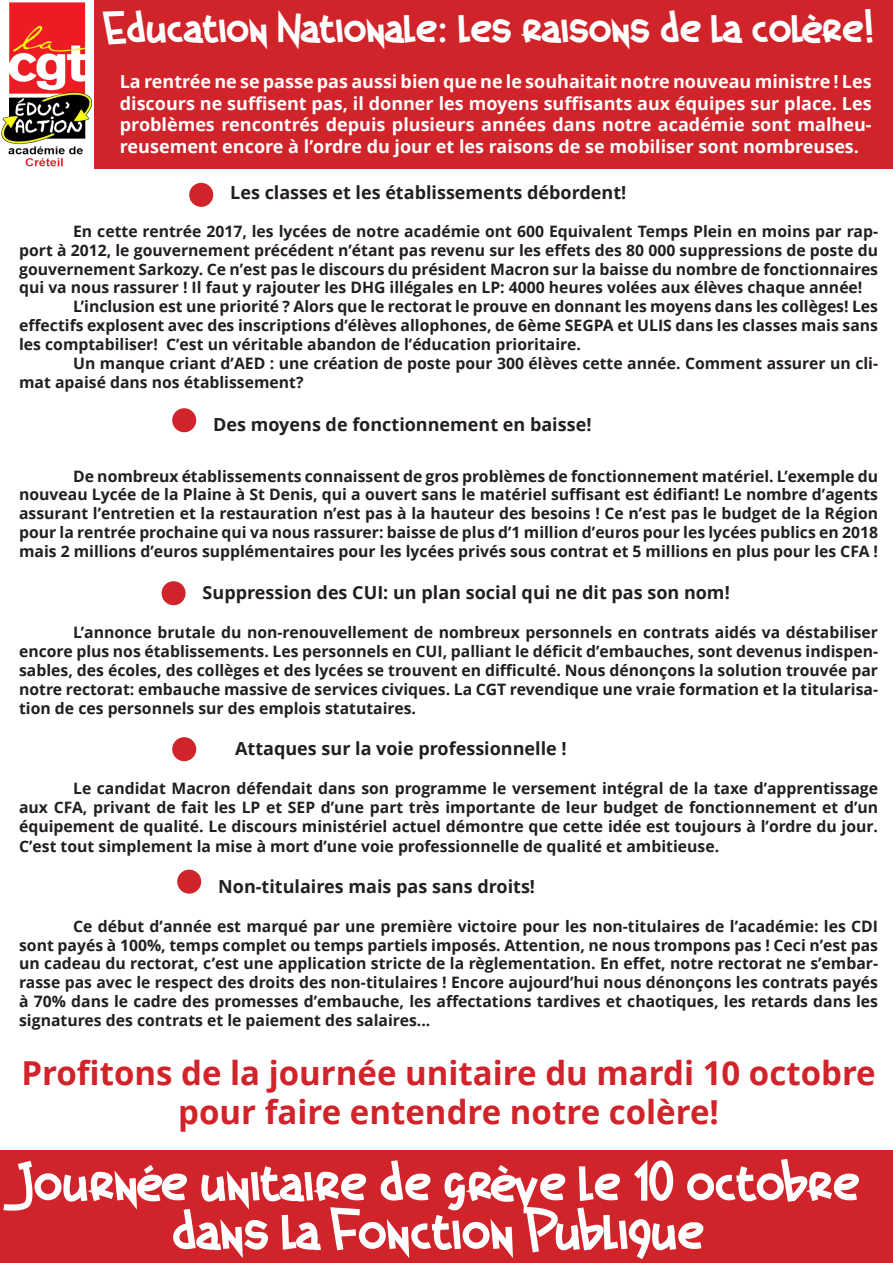
<style>
.page{position:relative;width:893px;height:1263px;background:#fff}
.page>*{position:absolute;margin:0;border:0;box-sizing:border-box;transform-origin:0 0}
.t1{font:51px/48.6px "German Beauty";color:#fff;text-align:center}
.t2{font:40.5px "German Beauty";color:#fff}
.t3{font:700 33px "Open Sans";color:#d1232a}
.t4{font:700 18px/21.6px "Open Sans";color:#fff;text-align:justify}
.t5{font:700 18px "Open Sans";color:#231f20}
.t6{font:700 15.75px/18.9px "Open Sans";color:#231f20;text-align:justify}
</style>
<div class="page">
<div style="left:0;top:0;width:893px;height:169px;background:#d1232a"></div>
<div style="left:172px;top:408px;width:24px;height:24px;background:#d1232a;border-radius:50%"></div>
<div style="left:172px;top:737px;width:24px;height:24px;background:#d1232a;border-radius:50%"></div>
<div style="left:177px;top:870px;width:24px;height:24px;background:#d1232a;border-radius:50%"></div>
<div style="left:162px;top:581px;width:24px;height:24px;background:#d1232a;border-radius:50%"></div>
<img style="left:0;top:0;width:94px;height:169px">
<div style="left:189px;top:183px;width:24px;height:24px;background:#d1232a;border-radius:50%"></div>
<div style="left:0;top:1150px;width:893px;height:113px;background:#d1232a"></div>
<p class="t2" style="left:105px;top:8px;width:771px">Education Nationale: les raisons de la colère!</p>
<p class="t4" style="left:120px;top:70px;width:753px">La rentrée ne se passe pas aussi bien que ne le souhaitait notre nouveau ministre ! Les discours ne suffisent pas, il donner les moyens suffisants aux équipes sur place. Les problèmes rencontrés depuis plusieurs années dans notre académie sont malheu&shy;reusement encore à l’ordre du jour et les raisons de se mobiliser sont nombreuses.</p>
<p class="t5" style="left:230px;top:180px;width:398px">Les classes et les établissements débordent!</p>
<p class="t6" style="left:19px;top:221px;width:860px;text-indent:54px">En cette rentrée 2017, les lycées de notre académie ont 600 Equivalent Temps Plein en moins par rap&shy;port à 2012, le gouvernement précédent n’étant pas revenu sur les effets des 80 000 suppressions de poste du gouvernement Sarkozy. Ce n’est pas le discours du président Macron sur la baisse du nombre de fonctionnaires qui va nous rassurer ! Il faut y rajouter les DHG illégales en LP: 4000 heures volées aux élèves chaque année!</p>
<p class="t6" style="left:19px;top:297px;width:860px;text-indent:54px">L’inclusion est une priorité ? Alors que le rectorat le prouve en donnant les moyens dans les collèges! Les effectifs explosent avec des inscriptions d’élèves allophones, de 6ème SEGPA et ULIS dans les classes mais sans les comptabiliser! C’est un véritable abandon de l’éducation prioritaire.</p>
<p class="t6" style="left:19px;top:353px;width:860px;text-indent:54px">Un manque criant d’AED : une création de poste pour 300 élèves cette année. Comment assurer un cli&shy;mat apaisé dans nos établissement?</p>
<p class="t5" style="left:213px;top:412px;width:380px">Des moyens de fonctionnement en baisse!</p>
<p class="t6" style="left:19px;top:466px;width:860px;text-indent:54px">De nombreux établissements connaissent de gros problèmes de fonctionnement matériel. L’exemple du nouveau Lycée de la Plaine à St Denis, qui a ouvert sans le matériel suffisant est édifiant! Le nombre d’agents assurant l’entretien et la restauration n’est pas à la hauteur des besoins ! Ce n’est pas le budget de la Région pour la rentrée prochaine qui va nous rassurer: baisse de plus d’1 million d’euros pour les lycées publics en 2018 mais 2 millions d’euros supplémentaires pour les lycées privés sous contrat et 5 millions en plus pour les CFA !</p>
<p class="t5" style="left:203px;top:579px;width:529px">Suppression des CUI: un plan social qui ne dit pas son nom!</p>
<p class="t6" style="left:19px;top:623px;width:860px;text-indent:54px">L’annonce brutale du non-renouvellement de nombreux personnels en contrats aidés va déstabiliser encore plus nos établissements. Les personnels en CUI, palliant le déficit d’embauches, sont devenus indispen&shy;sables, des écoles, des collèges et des lycées se trouvent en difficulté. Nous dénonçons la solution trouvée par notre rectorat: embauche massive de services civiques. La CGT revendique une vraie formation et la titularisa&shy;tion de ces personnels sur des emplois statutaires.</p>
<p class="t5" style="left:235px;top:736px;width:333px">Attaques sur la voie professionnelle !</p>
<p class="t6" style="left:19px;top:778px;width:860px;text-indent:54px">Le candidat Macron défendait dans son programme le versement intégral de la taxe d’apprentissage aux CFA, privant de fait les LP et SEP d’une part très importante de leur budget de fonctionnement et d’un équipement de qualité. Le discours ministériel actuel démontre que cette idée est toujours à l’ordre du jour.<br>C’est tout simplement la mise à mort d’une voie professionnelle de qualité et ambitieuse.</p>
<p class="t5" style="left:218px;top:874px;width:318px">Non-titulaires mais pas sans droits!</p>
<p class="t6" style="left:19px;top:916px;width:860px;text-indent:54px">Ce début d’année est marqué par une première victoire pour les non-titulaires de l’académie: les CDI sont payés à 100%, temps complet ou temps partiels imposés. Attention, ne nous trompons pas ! Ceci n’est pas un cadeau du rectorat, c’est une application stricte de la règlementation. En effet, notre rectorat ne s’embar&shy;rasse pas avec le respect des droits des non-titulaires ! Encore aujourd’hui nous dénonçons les contrats payés à 70% dans le cadre des promesses d’embauche, les affectations tardives et chaotiques, les retards dans les signatures des contrats et le paiement des salaires...</p>
<p class="t3" style="left:21px;top:1049px;width:856px">Profitons de la journée unitaire du mardi 10 octobre</p>
<p class="t3" style="left:178px;top:1089px;width:542px">pour faire entendre notre colère!</p>
<p class="t1" style="left:16px;top:1160px;width:845px">Journée unitaire de grève le 10 octobre dans la Fonction Publique</p>
</div>
